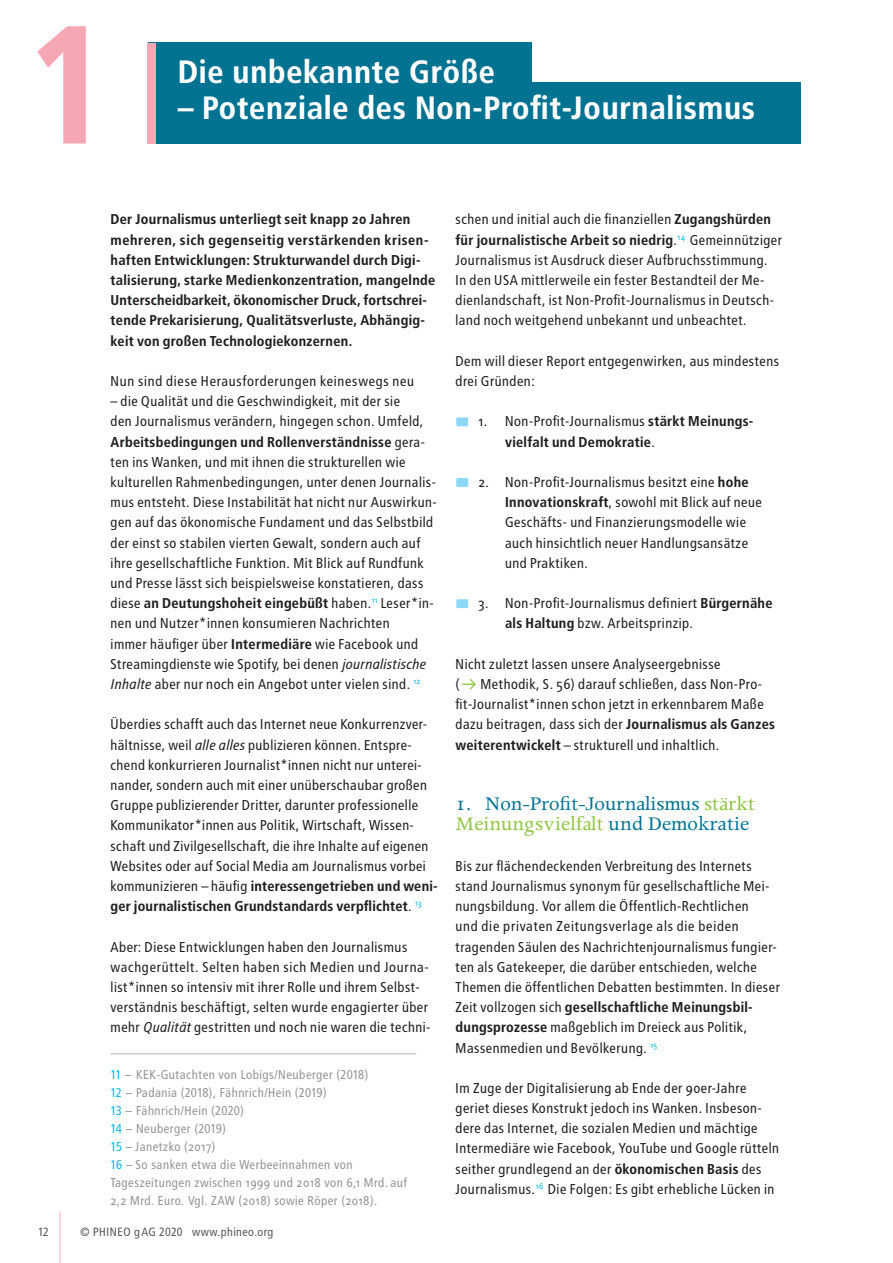
<style>
.page{position:relative;width:893px;height:1263px;background:#fff}
.page>*{position:absolute;margin:0;border:0;box-sizing:border-box;transform-origin:0 0}
.Fliesstext_auf_Grund{font:168px "Transit Print OT Bld";color:#f6a7b4}
.t1{font:32.25px "Transit Print OT Bld";color:#fff}
.Fliesstext_auf_Grund-2{font:21.75px/20.2px "Apollo MT Pro";color:#007393}
.Fliesstext_auf_Grund-3{font:14.25px/20.2px "Transit Print OT";color:#231f20}
.Fliesstext_auf_Grund-4{font:14.25px/20.2px "Transit Print OT Bld";color:#231f20}
.t2{font:12.75px/18px "Transit Print OT";color:#939598}
.t3{font:12px "Transit Print OT";color:#57585a}
.s1{font-family:"Transit Print OT Bld"}
.s2{font-style:italic}
.s3{color:#00bcf1}
.s4{font-family:"Transit Print OT"}
.s5{color:#8bc63e}
</style>
<div class="page">
<hr style="left:60px;top:1212px;width:1px;height:51px;background:#f6a7b4">
<div style="left:456px;top:417px;width:12px;height:9px;background:#8dd7f7"></div>
<div style="left:456px;top:478px;width:12px;height:9px;background:#8dd7f7"></div>
<div style="left:456px;top:599px;width:12px;height:9px;background:#8dd7f7"></div>
<hr style="left:111px;top:1053px;width:305px;height:1px;background:#b2b3b7">
<div style="left:148px;top:43px;width:383px;height:61px;background:#007393"></div>
<div style="left:148px;top:82px;width:653px;height:62px;background:#007393"></div>
<div style="left:147px;top:43px;width:9px;height:101px;background:#f6a7b4"></div>
<p class="Fliesstext_auf_Grund" style="left:26px;top:-13px;width:90px">1</p>
<p class="t1" style="left:178px;top:53px;width:319px">Die unbekannte Größe</p>
<p class="t1" style="left:178px;top:89px;width:580px">– Potenziale des Non-Profit-Journalismus</p>
<p class="Fliesstext_auf_Grund-4" style="left:111px;top:209px;width:327px">Der Journalismus unterliegt seit knapp 20 Jahren mehreren, sich gegenseitig verstärkenden krisen&shy;haften Entwicklungen: Strukturwandel durch Digi&shy;talisierung, starke Medienkonzentration, mangelnde Unterscheidbarkeit, ökonomischer Druck, fortschrei&shy;tende Prekarisierung, Qualitätsverluste, Abhängig&shy;keit von großen Technologiekonzernen.</p>
<p class="Fliesstext_auf_Grund-3" style="left:111px;top:371px;width:306px">Nun sind diese Herausforderungen keineswegs neu</p>
<p class="Fliesstext_auf_Grund-3" style="left:111px;top:391px;width:328px">– die Qualität und die Geschwindigkeit, mit der sie<br>den Journalismus verändern, hingegen schon. Umfeld, <span class="s1">Arbeitsbedingungen und Rollenverständnisse</span> gera&shy;ten ins Wanken, und mit ihnen die strukturellen wie kulturellen Rahmenbedingungen, unter denen Journalis&shy;mus entsteht. Diese Instabilität hat nicht nur Auswirkun&shy;gen auf das ökonomische Fundament und das Selbstbild der einst so stabilen vierten Gewalt, sondern auch auf ihre gesellschaftliche Funktion. Mit Blick auf Rundfunk und Presse lässt sich beispielsweise konstatieren, dass diese <span class="s1">an Deutungshoheit eingebüßt</span> haben.<sup>11</sup> Leser*in&shy;nen und Nutzer*innen konsumieren Nachrichten<br>immer häufiger über <span class="s1">Intermediäre</span> wie Facebook und Streamingdienste wie Spotify, bei denen <span class="s2">journalistische Inhalte</span> aber nur noch ein Angebot unter vielen sind. <sup>12</sup></p>
<p class="Fliesstext_auf_Grund-3" style="left:111px;top:714px;width:329px">Überdies schafft auch das Internet neue Konkurrenzver&shy;hältnisse, weil <span class="s2">alle alles</span> publizieren können. Entspre&shy;chend konkurrieren Journalist*innen nicht nur unterei&shy;nander, sondern auch mit einer unüberschaubar großen Gruppe publizierender Dritter, darunter professionelle Kommunikator*innen aus Politik, Wirtschaft, Wissen&shy;schaft und Zivilgesellschaft, die ihre Inhalte auf eigenen Websites oder auf Social Media am Journalismus vorbei kommunizieren – häufig <span class="s1">interessengetrieben und weni&shy;ger journalistischen Grundstandards verpflichtet</span>. <sup>13</sup></p>
<p class="Fliesstext_auf_Grund-3" style="left:111px;top:936px;width:322px">Aber: Diese Entwicklungen haben den Journalismus wachgerüttelt. Selten haben sich Medien und Journa&shy;list*innen so intensiv mit ihrer Rolle und ihrem Selbst&shy;verständnis beschäftigt, selten wurde engagierter über mehr <span class="s2">Qualität</span> gestritten und noch nie waren die techni-</p>
<p class="t2" style="left:111px;top:1066px;width:260px"><span class="s3">11</span> – KEK-Gutachten von Lobigs/Neuberger (2018)</p>
<p class="t2" style="left:111px;top:1084px;width:218px"><span class="s3">12</span> – Padania (2018), Fähnrich/Hein (2019)</p>
<p class="t2" style="left:111px;top:1102px;width:136px"><span class="s3">13</span> – Fähnrich/Hein (2020)</p>
<p class="t2" style="left:111px;top:1120px;width:117px"><span class="s3">14</span> – Neuberger (2019)</p>
<p class="t2" style="left:111px;top:1138px;width:298px"><span class="s3">15</span> – Janetzko (2017)<br><span class="s3">16</span> – So sanken etwa die Werbeeinnahmen von Tageszeitungen zwischen 1999 und 2018 von 6,1 Mrd. auf 2,2 Mrd. Euro. Vgl. ZAW (2018) sowie Röper (2018).</p>
<p class="Fliesstext_auf_Grund-3" style="left:455px;top:209px;width:329px">schen und initial auch die finanziellen <span class="s1">Zugangshürden für journalistische Arbeit so niedrig</span>.<sup>14</sup> Gemeinnütziger<br>Journalismus ist Ausdruck dieser Aufbruchsstimmung.</p>
<p class="Fliesstext_auf_Grund-3" style="left:455px;top:270px;width:321px">In den USA mittlerweile ein fester Bestandteil der Me&shy;dienlandschaft, ist Non-Profit-Journalismus in Deutsch&shy;land noch weitgehend unbekannt und unbeachtet.</p>
<p class="Fliesstext_auf_Grund-3" style="left:455px;top:351px;width:326px">Dem will dieser Report entgegenwirken, aus mindestens drei Gründen:</p>
<p class="Fliesstext_auf_Grund-3" style="left:478px;top:411px;width:277px">1. Non-Profit-Journalismus <span class="s1">stärkt Meinungs-</span></p>
<p class="Fliesstext_auf_Grund-4" style="left:505px;top:431px;width:152px">vielfalt und Demokratie<span class="s4">.</span></p>
<p class="Fliesstext_auf_Grund-3" style="left:478px;top:472px;width:272px">2. Non-Profit-Journalismus besitzt eine <span class="s1">hohe</span></p>
<p class="Fliesstext_auf_Grund-3" style="left:505px;top:492px;width:259px"><span class="s1">Innovationskraft</span>, sowohl mit Blick auf neue</p>
<p class="Fliesstext_auf_Grund-3" style="left:505px;top:512px;width:243px">Geschäfts- und Finanzierungsmodelle wie</p>
<p class="Fliesstext_auf_Grund-3" style="left:505px;top:532px;width:245px">auch hinsichtlich neuer Handlungsansätze und Praktiken.</p>
<p class="Fliesstext_auf_Grund-3" style="left:478px;top:593px;width:296px">3. Non-Profit-Journalismus definiert <span class="s1">Bürgernähe</span></p>
<p class="Fliesstext_auf_Grund-3" style="left:505px;top:613px;width:190px"><span class="s1">als Haltung</span> bzw. Arbeitsprinzip.</p>
<p class="Fliesstext_auf_Grund-3" style="left:455px;top:654px;width:321px">Nicht zuletzt lassen unsere Analyseergebnisse<br>(<span class="s5">→</span> Methodik, S. 56) darauf schließen, dass Non-Pro&shy;fit-Journalist*innen schon jetzt in erkennbarem Maße dazu beitragen, dass sich der <span class="s1">Journalismus als Ganzes weiterentwickelt</span> – strukturell und inhaltlich.</p>
<p class="Fliesstext_auf_Grund-2" style="left:455px;top:795px;width:301px">1. Non-Profit-Journalismus <span class="s5">stärkt<br>Meinungsvielfalt</span> und Demokratie</p>
<p class="Fliesstext_auf_Grund-3" style="left:455px;top:856px;width:298px">Bis zur flächendeckenden Verbreitung des Internets</p>
<p class="Fliesstext_auf_Grund-3" style="left:455px;top:876px;width:316px">stand Journalismus synonym für gesellschaftliche Mei&shy;nungsbildung. Vor allem die Öffentlich-Rechtlichen</p>
<p class="Fliesstext_auf_Grund-3" style="left:455px;top:916px;width:285px">und die privaten Zeitungsverlage als die beiden</p>
<p class="Fliesstext_auf_Grund-3" style="left:455px;top:936px;width:326px">tragenden Säulen des Nachrichtenjournalismus fungier&shy;ten als Gatekeeper, die darüber entschieden, welche Themen die öffentlichen Debatten bestimmten. In dieser Zeit vollzogen sich <span class="s1">gesellschaftliche Meinungsbil&shy;dungsprozesse</span> maßgeblich im Dreieck aus Politik, Massenmedien und Bevölkerung. <sup>15</sup></p>
<p class="Fliesstext_auf_Grund-3" style="left:455px;top:1078px;width:293px">Im Zuge der Digitalisierung ab Ende der 90er-Jahre</p>
<p class="Fliesstext_auf_Grund-3" style="left:455px;top:1098px;width:326px">geriet dieses Konstrukt jedoch ins Wanken. Insbeson&shy;dere das Internet, die sozialen Medien und mächtige Intermediäre wie Facebook, YouTube und Google rütteln seither grundlegend an der <span class="s1">ökonomischen Basis</span> des Journalismus.<sup>16</sup> Die Folgen: Es gibt erhebliche Lücken in</p>
<p class="t3" style="left:38px;top:1225px;width:13px">12</p>
<p class="t3" style="left:80px;top:1225px;width:195px">© PHINEO gAG 2020 www.phineo.org</p>
</div>
